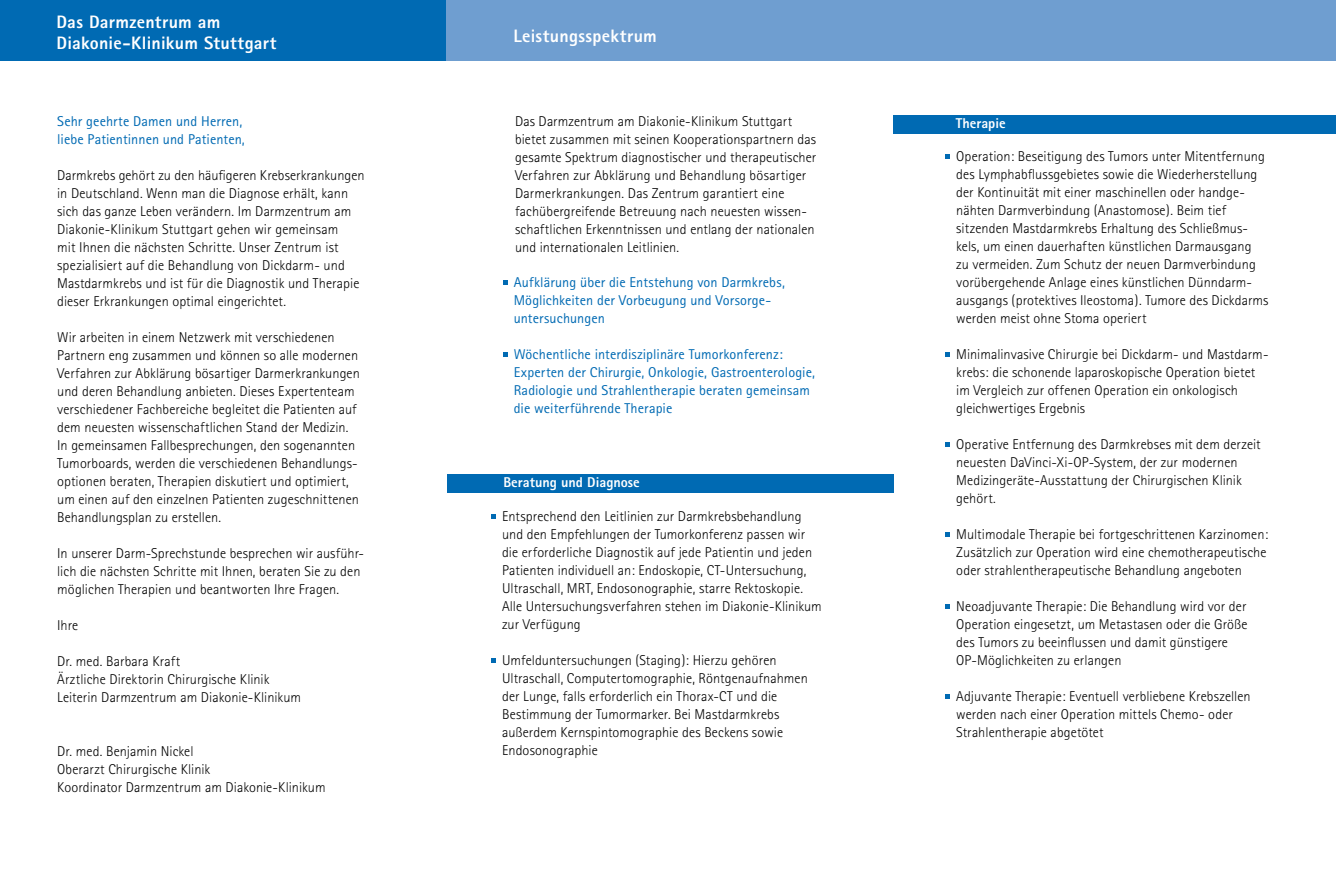
<style>
.page{position:relative;width:1336px;height:893px;background:#fff}
.page>*{position:absolute;margin:0;border:0;box-sizing:border-box;transform-origin:0 0}
.t1{font:800 18px/21px "Rotis Sans Serif";letter-spacing:.015em;color:#fff}
.t2{font:300 14.25px/18px "Rotis Sans Serif";letter-spacing:.005em;color:#000}
.t3{font:14.25px/18px "Rotis Sans Serif";letter-spacing:.005em;color:#006ab3}
.t4{font:800 14.25px "Rotis Sans Serif";color:#fff}
</style>
<div class="page">
<div style="left:893px;top:115px;width:442px;height:18px;background:#006ab3"></div>
<div style="left:0;top:0;width:446px;height:60px;background:#006ab3"></div>
<div style="left:446px;top:0;width:889px;height:60px;background:#6f9ed0"></div>
<svg style="left:945px;top:155px;width:5px;height:4px"></svg>
<svg style="left:945px;top:353px;width:5px;height:4px"></svg>
<svg style="left:945px;top:443px;width:5px;height:4px"></svg>
<svg style="left:945px;top:533px;width:5px;height:4px"></svg>
<svg style="left:945px;top:605px;width:5px;height:4px"></svg>
<svg style="left:945px;top:695px;width:5px;height:4px"></svg>
<svg style="left:503px;top:281px;width:4px;height:4px"></svg>
<svg style="left:503px;top:353px;width:4px;height:4px"></svg>
<div style="left:446px;top:475px;width:447px;height:18px;background:#006ab3"></div>
<svg style="left:491px;top:515px;width:5px;height:4px"></svg>
<svg style="left:491px;top:659px;width:5px;height:4px"></svg>
<p class="t1" style="left:56px;top:11px;width:222px">Das Darmzentrum am<br>Diakonie-Klinikum Stuttgart</p>
<p class="t3" style="left:57px;top:112px;width:189px">Sehr geehrte Damen und Herren, liebe Patientinnen und Patienten,</p>
<p class="t2" style="left:57px;top:166px;width:309px">Darmkrebs gehört zu den häufigeren Krebserkrankungen in Deutschland. Wenn man die Diagnose erhält, kann sich das ganze Leben verändern. Im Darmzentrum am Diakonie-Klinikum Stuttgart gehen wir gemeinsam<br>mit Ihnen die nächsten Schritte. Unser Zentrum ist spezialisiert auf die Behandlung von Dickdarm- und Mastdarmkrebs und ist für die Diagnostik und Therapie dieser Erkrankungen optimal eingerichtet.</p>
<p class="t2" style="left:57px;top:328px;width:304px">Wir arbeiten in einem Netzwerk mit verschiedenen Partnern eng zusammen und können so alle modernen Verfahren zur Abklärung bösartiger Darmerkrankungen und deren Behandlung anbieten. Dieses Expertenteam verschiedener Fachbereiche begleitet die Patienten auf dem neuesten wissenschaftlichen Stand der Medizin.<br>In gemeinsamen Fallbesprechungen, den sogenannten Tumorboards, werden die verschiedenen Behandlungs&shy;optionen beraten, Therapien diskutiert und optimiert, um einen auf den einzelnen Patienten zugeschnittenen Behandlungsplan zu erstellen.</p>
<p class="t2" style="left:57px;top:544px;width:308px">In unserer Darm-Sprechstunde besprechen wir ausführ&shy;lich die nächsten Schritte mit Ihnen, beraten Sie zu den möglichen Therapien und beantworten Ihre Fragen.</p>
<p class="t2" style="left:57px;top:616px;width:23px">Ihre</p>
<p class="t2" style="left:57px;top:652px;width:245px">Dr. med. Barbara Kraft<br>Ärztliche Direktorin Chirurgische Klinik<br>Leiterin Darmzentrum am Diakonie-Klinikum</p>
<p class="t2" style="left:57px;top:742px;width:270px">Dr. med. Benjamin Nickel<br>Oberarzt Chirurgische Klinik<br>Koordinator Darmzentrum am Diakonie-Klinikum</p>
<p class="t1" style="left:513px;top:25px;width:145px">Leistungsspektrum</p>
<p class="t2" style="left:515px;top:112px;width:303px">Das Darmzentrum am Diakonie-Klinikum Stuttgart bietet zusammen mit seinen Kooperationspartnern das gesamte Spektrum diagnostischer und therapeutischer Verfahren zur Abklärung und Behandlung bösartiger Darmerkrankungen. Das Zentrum garantiert eine fachübergreifende Betreuung nach neuesten wissen&shy;schaftlichen Erkenntnissen und entlang der nationalen und internationalen Leitlinien.</p>
<p class="t3" style="left:513px;top:273px;width:273px">Aufklärung über die Entstehung von Darmkrebs,<br>Möglichkeiten der Vorbeugung und Vorsorge&shy;untersuchungen</p>
<p class="t3" style="left:513px;top:345px;width:303px">Wöchentliche interdisziplinäre Tumorkonferenz:<br>Experten der Chirurgie, Onkologie, Gastroenterologie, Radiologie und Strahlentherapie beraten gemeinsam die weiterführende Therapie</p>
<p class="t4" style="left:503px;top:473px;width:138px">Beratung und Diagnose</p>
<p class="t2" style="left:502px;top:508px;width:321px">Entsprechend den Leitlinien zur Darmkrebsbehandlung und den Empfehlungen der Tumorkonferenz passen wir die erforderliche Diagnostik auf jede Patientin und jeden Patienten individuell an: Endoskopie, CT-Untersuchung, Ultraschall, MRT, Endosonographie, starre Rektoskopie.<br>Alle Untersuchungsverfahren stehen im Diakonie-Klinikum zur Verfügung</p>
<p class="t2" style="left:502px;top:652px;width:307px">Umfelduntersuchungen (Staging): Hierzu gehören Ultraschall, Computertomographie, Röntgenaufnahmen der Lunge, falls erforderlich ein Thorax-CT und die Bestimmung der Tumormarker. Bei Mastdarmkrebs außerdem Kernspintomographie des Beckens sowie Endosonographie</p>
<p class="t4" style="left:955px;top:114px;width:51px">Therapie</p>
<p class="t2" style="left:956px;top:148px;width:314px">Operation: Beseitigung des Tumors unter Mitentfernung des Lymphabflussgebietes sowie die Wiederherstellung der Kontinuität mit einer maschinellen oder handge&shy;nähten Darmverbindung (Anastomose). Beim tief sitzenden Mastdarmkrebs Erhaltung des Schließmus&shy;kels, um einen dauerhaften künstlichen Darmausgang<br>zu vermeiden. Zum Schutz der neuen Darmverbindung vorübergehende Anlage eines künstlichen Dünndarm&shy;ausgangs (protektives Ileostoma). Tumore des Dickdarms werden meist ohne Stoma operiert</p>
<p class="t2" style="left:956px;top:346px;width:314px">Minimalinvasive Chirurgie bei Dickdarm- und Mastdarm&shy;krebs: die schonende laparoskopische Operation bietet im Vergleich zur offenen Operation ein onkologisch gleichwertiges Ergebnis</p>
<p class="t2" style="left:956px;top:436px;width:306px">Operative Entfernung des Darmkrebses mit dem derzeit neuesten DaVinci-Xi-OP-System, der zur modernen Medizingeräte-Ausstattung der Chirurgischen Klinik gehört.</p>
<p class="t2" style="left:956px;top:526px;width:313px;text-align:justify">Multimodale Therapie bei fortgeschrittenen Karzinomen:<br>Zusätzlich zur Operation wird eine chemotherapeutische oder strahlentherapeutische Behandlung angeboten</p>
<p class="t2" style="left:956px;top:598px;width:293px">Neoadjuvante Therapie: Die Behandlung wird vor der Operation eingesetzt, um Metastasen oder die Größe des Tumors zu beeinflussen und damit günstigere OP-Möglichkeiten zu erlangen</p>
<p class="t2" style="left:956px;top:688px;width:296px">Adjuvante Therapie: Eventuell verbliebene Krebszellen werden nach einer Operation mittels Chemo- oder<br>Strahlentherapie abgetötet</p>
</div>
